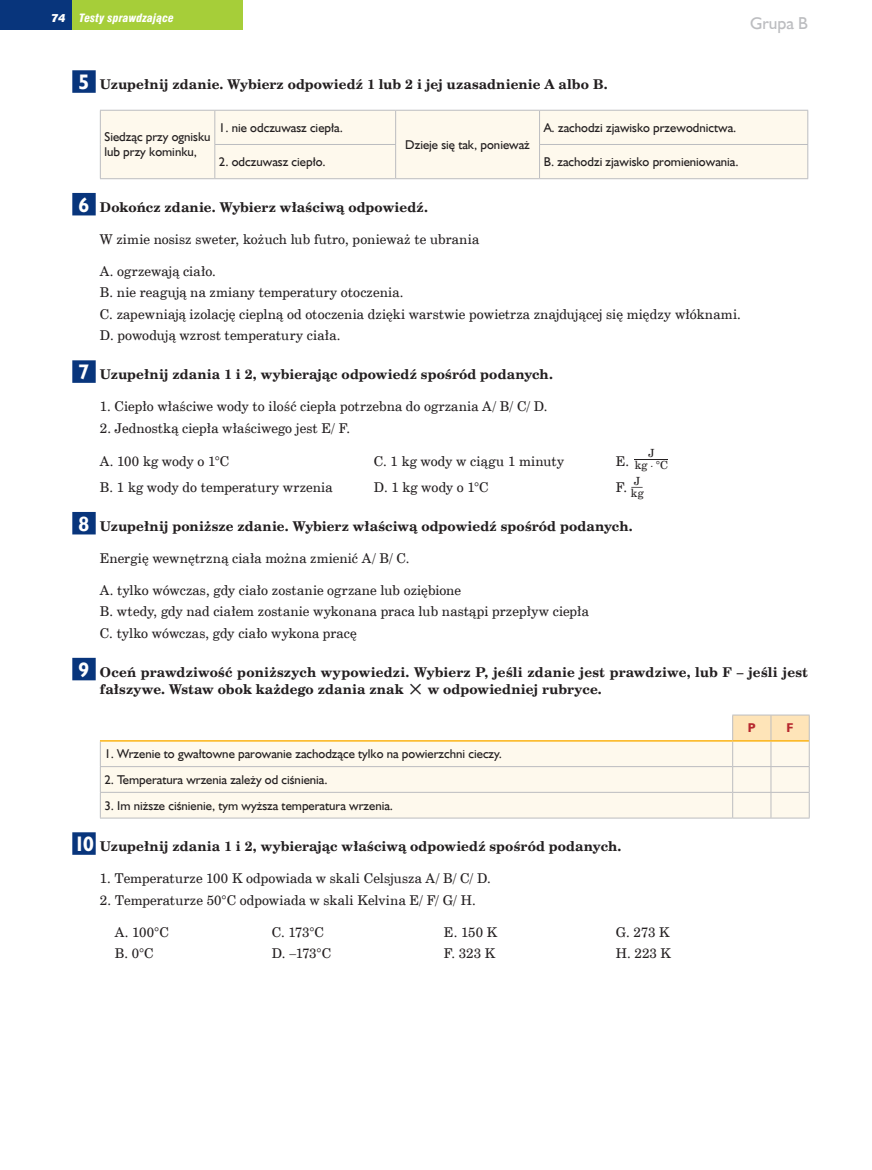
<style>
.page{position:relative;width:872px;height:1170px;background:#fff}
.page>*{position:absolute;margin:0;border:0;box-sizing:border-box;transform-origin:0 0}
.t1{font:17.25px "Humanst 521 EU Normal";color:#bcbdc0}
.odpowiedz{font:13.5px "Cent Schbook EU";letter-spacing:.01em;color:#231f20}
.polecenie_NR{font:700 13.5px/17.2px "Cent Schbook EU";letter-spacing:.015em;color:#231f20}
.polecenie{font:13.5px "Cent Schbook EU";letter-spacing:.01em;color:#231f20}
.tabela_tresc{font:12.75px/15.3px "Humanst 521 EU Normal";color:#231f20}
.tabela_glowa{font:12.75px "Humanst 521 EU Bold";color:#b7282e}
.t2{font:11.25px "Swis 721 Blk Cn EU Italic";letter-spacing:.015em;color:#fff}
.t3{font:11.25px/12px "Cent Schbook EU";color:#231f20;scale:6 1}
.t4{font:11.25px/12px "Cent Schbook EU";color:#231f20;scale:2 1}
.t5{font:11.25px "Swis 721 Blk EU Italic";color:#fff}
.s1{font-family:"Humanst 521 EU Bold";font-weight:400;font-size:21px;color:#fff}
.s2{font-family:"Minion Pro";font-style:italic}
.s3{font-weight:400;font-size:19.5px}
</style>
<div class="page">
<div style="left:0;top:0;width:72px;height:30px;background:#08357c"></div>
<div style="left:72px;top:0;width:170px;height:30px;background:#a6ce39"></div>
<div style="left:72px;top:70px;width:24px;height:23px;background:#08357c"></div>
<div style="left:72px;top:193px;width:24px;height:22px;background:#08357c"></div>
<div style="left:72px;top:360px;width:24px;height:23px;background:#08357c"></div>
<div style="left:72px;top:512px;width:24px;height:22px;background:#08357c"></div>
<div style="left:72px;top:657px;width:24px;height:23px;background:#08357c"></div>
<div style="left:72px;top:832px;width:24px;height:22px;background:#08357c"></div>
<div style="left:101px;top:111px;width:706px;height:67px;background:#fef9ed"></div>
<hr style="left:214px;top:111px;width:1px;height:33px;background:#bcbdc0">
<hr style="left:214px;top:144px;width:182px;height:1px;background:#bcbdc0">
<hr style="left:214px;top:145px;width:1px;height:33px;background:#bcbdc0">
<hr style="left:539px;top:144px;width:269px;height:1px;background:#bcbdc0">
<hr style="left:100px;top:110px;width:115px;height:1px;background:#bcbdc0">
<hr style="left:100px;top:111px;width:1px;height:33px;background:#bcbdc0">
<hr style="left:215px;top:110px;width:180px;height:1px;background:#bcbdc0">
<hr style="left:539px;top:110px;width:269px;height:1px;background:#bcbdc0">
<hr style="left:807px;top:111px;width:1px;height:33px;background:#bcbdc0">
<hr style="left:100px;top:144px;width:1px;height:34px;background:#bcbdc0">
<hr style="left:807px;top:145px;width:1px;height:33px;background:#bcbdc0">
<hr style="left:100px;top:178px;width:115px;height:1px;background:#bcbdc0">
<hr style="left:215px;top:178px;width:180px;height:1px;background:#bcbdc0">
<hr style="left:539px;top:178px;width:269px;height:1px;background:#bcbdc0">
<hr style="left:395px;top:110px;width:144px;height:1px;background:#bcbdc0">
<hr style="left:395px;top:111px;width:1px;height:33px;background:#bcbdc0">
<hr style="left:539px;top:111px;width:1px;height:33px;background:#bcbdc0">
<hr style="left:395px;top:145px;width:1px;height:33px;background:#bcbdc0">
<hr style="left:539px;top:145px;width:1px;height:33px;background:#bcbdc0">
<hr style="left:395px;top:178px;width:144px;height:1px;background:#bcbdc0">
<div style="left:101px;top:741px;width:631px;height:76px;background:#fef9ed"></div>
<hr style="left:100px;top:766px;width:632px;height:1px;background:#bcbdc0">
<hr style="left:100px;top:791px;width:632px;height:1px;background:#bcbdc0">
<hr style="left:100px;top:817px;width:632px;height:1px;background:#bcbdc0">
<hr style="left:732px;top:817px;width:39px;height:1px;background:#bcbdc0">
<hr style="left:771px;top:817px;width:38px;height:1px;background:#bcbdc0">
<svg style="left:100px;top:741px;width:1px;height:76px"></svg>
<hr style="left:732px;top:714px;width:39px;height:1px;background:#bcbdc0">
<hr style="left:771px;top:714px;width:38px;height:1px;background:#bcbdc0">
<svg style="left:732px;top:715px;width:78px;height:102px;background:#f9efda"></svg>
<hr style="left:100px;top:740px;width:632px;height:1px;background:#fbb416">
<p class="t5" style="left:51px;top:11px;width:16px">74</p>
<p class="t2" style="left:79px;top:11px;width:96px">Testy sprawdzające</p>
<p class="t1" style="left:750px;top:13px;width:60px">Grupa B</p>
<p class="polecenie_NR" style="left:79px;top:76px;width:530px"><span class="s1">5</span> Uzupełnij zdanie. Wybierz odpowiedź 1 lub 2 i jej uzasadnienie A albo B.</p>
<p class="tabela_tresc" style="left:219px;top:120px;width:125px">1. nie odczuwasz ciepła.</p>
<p class="tabela_tresc" style="left:543px;top:120px;width:194px">A. zachodzi zjawisko przewodnictwa.</p>
<p class="tabela_tresc" style="left:104px;top:129px;width:108px">Siedząc przy ognisku lub przy kominku,</p>
<p class="tabela_tresc" style="left:405px;top:137px;width:126px">Dzieje się tak, ponieważ</p>
<p class="tabela_tresc" style="left:219px;top:154px;width:108px">2. odczuwasz ciepło.</p>
<p class="tabela_tresc" style="left:543px;top:154px;width:196px">B. zachodzi zjawisko promieniowania.</p>
<p class="polecenie_NR" style="left:79px;top:199px;width:351px"><span class="s1">6</span> Dokończ zdanie. Wybierz właściwą odpowiedź.</p>
<p class="polecenie" style="left:100px;top:231px;width:381px">W zimie nosisz sweter, kożuch lub futro, ponieważ te ubrania</p>
<p class="odpowiedz" style="left:100px;top:263px;width:117px">A. ogrzewają ciało.</p>
<p class="odpowiedz" style="left:100px;top:284px;width:305px">B. nie reagują na zmiany temperatury otoczenia.</p>
<p class="odpowiedz" style="left:100px;top:306px;width:642px">C. zapewniają izolację cieplną od otoczenia dzięki warstwie powietrza znajdującej się między włóknami.</p>
<p class="odpowiedz" style="left:100px;top:327px;width:242px">D. powodują wzrost temperatury ciała.</p>
<p class="polecenie_NR" style="left:79px;top:366px;width:476px"><span class="s1">7</span> Uzupełnij zdania 1 i 2, wybierając odpowiedź spośród podanych.</p>
<p class="odpowiedz" style="left:100px;top:398px;width:449px">1. Ciepło właściwe wody to ilość ciepła potrzebna do ogrzania A/ B/ C/ D.</p>
<p class="polecenie" style="left:100px;top:419px;width:252px">2. Jednostką ciepła właściwego jest E/ F.</p>
<p class="odpowiedz" style="left:100px;top:452px;width:131px">A. 100 kg wody o 1°C</p>
<p class="odpowiedz" style="left:374px;top:452px;width:192px">C. 1 kg wody w ciągu 1 minuty</p>
<p class="odpowiedz" style="left:616px;top:452px;width:15px">E.</p>
<p class="t3" style="left:634px;top:447px;width:7px">_J kg <span class="s2">∙</span> °C</p>
<p class="odpowiedz" style="left:100px;top:479px;width:234px">B. 1 kg wody do temperatury wrzenia</p>
<p class="odpowiedz" style="left:374px;top:479px;width:116px">D. 1 kg wody o 1°C</p>
<p class="odpowiedz" style="left:616px;top:479px;width:13px">F.</p>
<p class="t4" style="left:631px;top:475px;width:8px">_J kg</p>
<p class="polecenie_NR" style="left:79px;top:517px;width:555px"><span class="s1">8</span> Uzupełnij poniższe zdanie. Wybierz właściwą odpowiedź spośród podanych.</p>
<p class="polecenie" style="left:100px;top:549px;width:311px">Energię wewnętrzną ciała można zmienić A/ B/ C.</p>
<p class="odpowiedz" style="left:100px;top:581px;width:362px">A. tylko wówczas, gdy ciało zostanie ogrzane lub oziębione</p>
<p class="odpowiedz" style="left:100px;top:603px;width:490px">B. wtedy, gdy nad ciałem zostanie wykonana praca lub nastąpi przepływ ciepła</p>
<p class="odpowiedz" style="left:100px;top:624px;width:258px">C. tylko wówczas, gdy ciało wykona pracę</p>
<p class="polecenie_NR" style="left:100px;top:663px;width:709px;text-indent:-21px"><span class="s1">9</span> Oceń prawdziwość poniższych wypowiedzi. Wybierz P, jeśli zdanie jest prawdziwe, lub F – jeśli jest fałszywe. Wstaw obok każdego zdania znak <span class="s3">×</span> w odpowiedniej rubryce.</p>
<p class="tabela_glowa" style="left:748px;top:720px;width:9px">P</p>
<p class="tabela_glowa" style="left:786px;top:720px;width:8px">F</p>
<p class="tabela_tresc" style="left:104px;top:746px;width:399px">1. Wrzenie to gwałtowne parowanie zachodzące tylko na powierzchni cieczy.</p>
<p class="tabela_tresc" style="left:104px;top:771px;width:225px">2. Temperatura wrzenia zależy od ciśnienia.</p>
<p class="tabela_tresc" style="left:104px;top:797px;width:290px">3. Im niższe ciśnienie, tym wyższa temperatura wrzenia.</p>
<p class="polecenie_NR" style="left:74px;top:838px;width:549px"><span class="s1">10</span> Uzupełnij zdania 1 i 2, wybierając właściwą odpowiedź spośród podanych.</p>
<p class="odpowiedz" style="left:100px;top:869px;width:392px">1. Temperaturze 100 K odpowiada w skali Celsjusza A/ B/ C/ D.</p>
<p class="polecenie" style="left:100px;top:891px;width:377px">2. Temperaturze 50°C odpowiada w skali Kelvina E/ F/ G/ H.</p>
<p class="odpowiedz" style="left:115px;top:923px;width:55px">A. 100°C</p>
<p class="odpowiedz" style="left:272px;top:923px;width:54px">C. 173°C</p>
<p class="odpowiedz" style="left:444px;top:923px;width:55px">E. 150 K</p>
<p class="odpowiedz" style="left:616px;top:923px;width:55px">G. 273 K</p>
<p class="odpowiedz" style="left:115px;top:945px;width:40px">B. 0°C</p>
<p class="odpowiedz" style="left:272px;top:945px;width:61px">D. –173°C</p>
<p class="odpowiedz" style="left:444px;top:945px;width:53px">F. 323 K</p>
<p class="odpowiedz" style="left:616px;top:945px;width:57px">H. 223 K</p>
</div>
